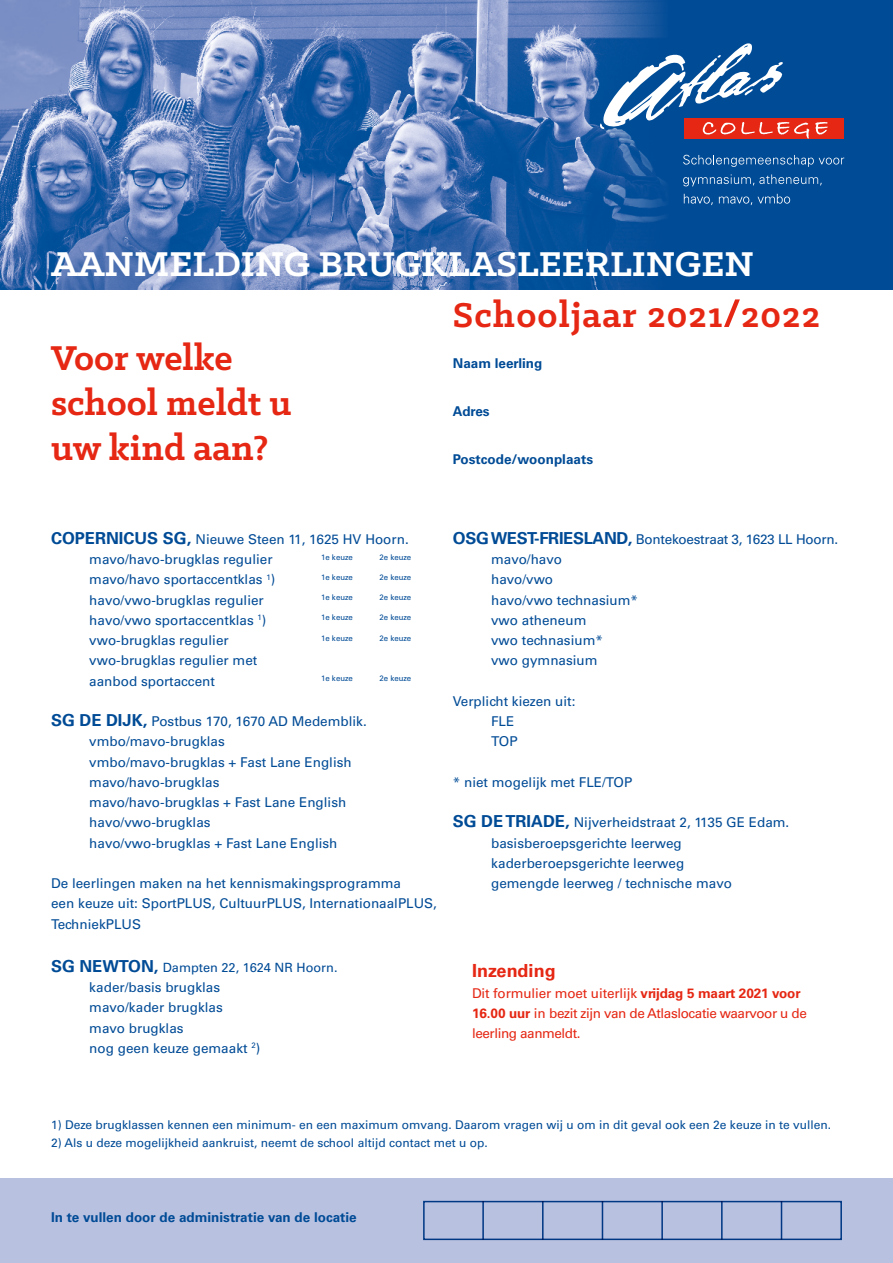
<style>
.page{position:relative;width:893px;height:1263px;background:#fff}
.page>*{position:absolute;margin:0;border:0;box-sizing:border-box;transform-origin:0 0}
.t1{font:700 39px/45px "Klinic Slab";color:#e52713}
.t2{font:700 39px "Klinic Slab";color:#fff}
.t3{font:700 39px "Klinic Slab";letter-spacing:.03em;color:#e52713}
.t4{font:700 18px "Univers LT Std";color:#e52713}
.t5{font:13.5px/20.2px "Univers LT Std";color:#004b96}
.t6{font:13.5px/20.2px "Univers LT Std";letter-spacing:-.03em;color:#e52713}
.t7{font:700 13.5px "Univers LT Std";color:#004b96}
.t8{font:12.75px "Univers LT Std";color:#004b96}
.t9{font:12px "Univers LT Std";color:#004b96}
.t10{font:7.8px "Univers LT Std";color:#004b96}
.s1{font-weight:700;font-size:16.5px}
.s2{font-weight:700}
</style>
<div class="page">
<div style="left:0;top:1178px;width:893px;height:85px;background:#b9c1e1"></div>
<div style="left:423px;top:1201px;width:419px;height:39px;background:#b9c1e1;border:2px solid #004b96"></div>
<hr style="left:482px;top:1201px;width:2px;height:38px;background:#004b96">
<hr style="left:542px;top:1201px;width:2px;height:38px;background:#004b96">
<hr style="left:602px;top:1201px;width:1px;height:38px;background:#004b96">
<hr style="left:661px;top:1201px;width:2px;height:38px;background:#004b96">
<hr style="left:721px;top:1201px;width:2px;height:38px;background:#004b96">
<hr style="left:781px;top:1201px;width:1px;height:38px;background:#004b96">
<div style="left:0;top:0;width:893px;height:289px;background:#004b96"></div>
<img style="left:0;top:0;width:719px;height:289px">
<svg style="left:724px;top:299px;width:16px;height:28px"></svg>
<div style="left:684px;top:119px;width:160px;height:20px;background:#e52713"></div>
<svg style="left:600px;top:43px;width:209px;height:96px"></svg>
<svg style="left:815px;top:122px;width:13px;height:13px"></svg>
<svg style="left:683px;top:155px;width:161px;height:12px"></svg>
<svg style="left:683px;top:174px;width:139px;height:12px"></svg>
<svg style="left:684px;top:194px;width:29px;height:11px"></svg>
<svg style="left:719px;top:194px;width:71px;height:11px"></svg>
<h1 class="t2" style="left:51px;top:238px;width:704px">AANMELDING BRUGKLASLEERLINGEN</h1>
<h1 class="t3" style="left:453px;top:289px;width:369px">Schooljaar 2021 2022</h1>
<h1 class="t1" style="left:51px;top:334px;width:242px">Voor welke school meldt u uw kind aan?</h1>
<p class="t7" style="left:453px;top:355px;width:91px">Naam leerling</p>
<p class="t7" style="left:453px;top:403px;width:38px">Adres</p>
<p class="t7" style="left:453px;top:451px;width:142px">Postcode/woonplaats</p>
<p class="t5" style="left:89px;top:529px;width:321px;text-indent:-38px"><span class="s1">COPERNICUS SG,</span> Nieuwe Steen 11, 1625 HV Hoorn. mavo/havo-brugklas regulier</p>
<p class="t10" style="left:321px;top:552px;width:33px">1e keuze</p>
<p class="t10" style="left:379px;top:552px;width:33px">2e keuze</p>
<p class="t5" style="left:89px;top:570px;width:187px">mavo/havo sportaccentklas <sup>1</sup>)</p>
<p class="t10" style="left:321px;top:573px;width:33px">1e keuze</p>
<p class="t10" style="left:379px;top:573px;width:33px">2e keuze</p>
<p class="t5" style="left:89px;top:590px;width:176px">havo/vwo-brugklas regulier</p>
<p class="t10" style="left:321px;top:593px;width:33px">1e keuze</p>
<p class="t10" style="left:379px;top:593px;width:33px">2e keuze</p>
<p class="t5" style="left:89px;top:610px;width:179px">havo/vwo sportaccentklas <sup>1</sup>)</p>
<p class="t10" style="left:321px;top:613px;width:33px">1e keuze</p>
<p class="t10" style="left:379px;top:613px;width:33px">2e keuze</p>
<p class="t5" style="left:89px;top:630px;width:141px">vwo-brugklas regulier</p>
<p class="t10" style="left:321px;top:633px;width:33px">1e keuze</p>
<p class="t10" style="left:379px;top:633px;width:33px">2e keuze</p>
<p class="t5" style="left:89px;top:651px;width:170px">vwo-brugklas regulier met aanbod sportaccent</p>
<p class="t10" style="left:321px;top:674px;width:33px">1e keuze</p>
<p class="t10" style="left:379px;top:674px;width:33px">2e keuze</p>
<p class="t5" style="left:89px;top:711px;width:279px;text-indent:-38px"><span class="s1">SG DE DIJK,</span> Postbus 170, 1670 AD Medemblik. vmbo/mavo-brugklas<br>vmbo/mavo-brugklas + Fast Lane English mavo/havo-brugklas<br>mavo/havo-brugklas + Fast Lane English havo/vwo-brugklas<br>havo/vwo-brugklas + Fast Lane English</p>
<p class="t5" style="left:51px;top:873px;width:388px">De leerlingen maken na het kennismakingsprogramma<br>een keuze uit: SportPLUS, CultuurPLUS, InternationaalPLUS,<br>TechniekPLUS</p>
<p class="t8" style="left:51px;top:960px;width:288px"><span class="s1">SG NEWTON,</span> Dampten 22, 1624 NR Hoorn.</p>
<p class="t5" style="left:89px;top:977px;width:172px">kader/basis brugklas mavo/kader brugklas mavo brugklas<br>nog geen keuze gemaakt <sup>2</sup>)</p>
<p class="t5" style="left:491px;top:529px;width:348px;text-indent:-38px"><span class="s1">OSG WEST-FRIESLAND,</span> Bontekoestraat 3, 1623 LL Hoorn. mavo/havo<br>havo/vwo<br>havo/vwo technasium*<br>vwo atheneum<br>vwo technasium*<br>vwo gymnasium</p>
<p class="t5" style="left:491px;top:691px;width:86px;text-indent:-38px">Verplicht kiezen uit:<br>FLE<br>TOP</p>
<p class="t5" style="left:453px;top:772px;width:181px">* niet mogelijk met FLE/TOP</p>
<p class="t5" style="left:491px;top:813px;width:300px;text-indent:-38px"><span class="s1">SG DE TRIADE,</span> Nijverheidstraat 2, 1135 GE Edam. basisberoepsgerichte leerweg kaderberoepsgerichte leerweg<br>gemengde leerweg / technische mavo</p>
<h2 class="t4" style="left:472px;top:960px;width:85px">Inzending</h2>
<p class="t6" style="left:472px;top:983px;width:336px">Dit formulier moet uiterlijk <span class="s2">vrijdag 5 maart 2021 voor<br>16.00 uur</span> in bezit zijn van de Atlaslocatie waarvoor u de leerling aanmeldt.</p>
<p class="t9" style="left:51px;top:1118px;width:782px">1) Deze brugklassen kennen een minimum- en een maximum omvang. Daarom vragen wij u om in dit geval ook een 2e keuze in te vullen.</p>
<p class="t9" style="left:51px;top:1136px;width:438px">2) Als u deze mogelijkheid aankruist, neemt de school altijd contact met u op.</p>
<p class="t7" style="left:51px;top:1209px;width:307px">In te vullen door de administratie van de locatie</p>
</div>
